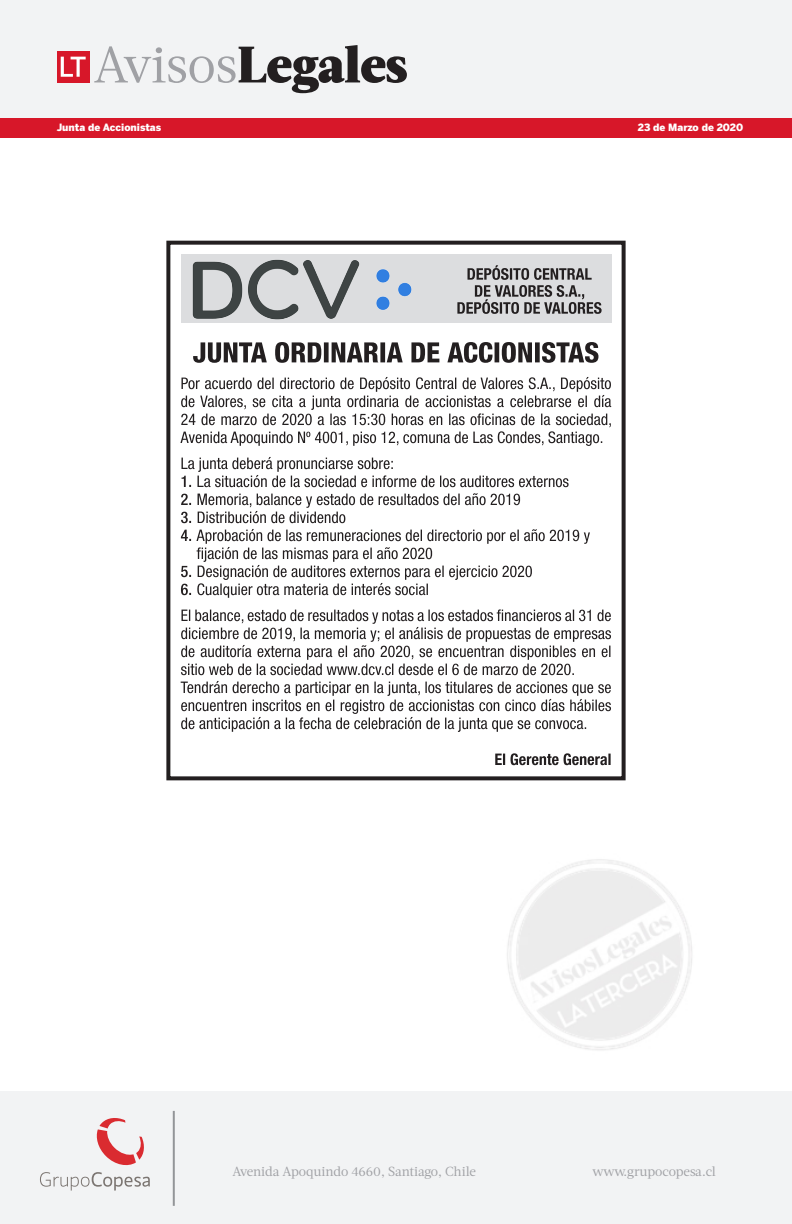
<style>
.page{position:relative;width:792px;height:1224px;background:#fff}
.page>*{position:absolute;margin:0;border:0;box-sizing:border-box;transform-origin:0 0}
.t1{font:900 51.2px "Acta";letter-spacing:-.01em;color:#231f20}
.t2{font:13.2px "Acta";letter-spacing:-.01em;color:#a0a1a5}
.t3{font:900 10px "Benton Sans";color:#fff}
.s1{font-weight:400;color:#a0a1a5}
</style>
<div class="page">
<div style="left:0;top:0;width:792px;height:127px;background:#f2f3f4"></div>
<div style="left:0;top:1091px;width:792px;height:133px;background:#f2f3f4"></div>
<div style="left:57px;top:51px;width:33px;height:31px;background:#d71729"></div>
<svg style="left:61px;top:57px;width:25px;height:20px"></svg>
<div style="left:0;top:118px;width:792px;height:20px;background:#d71729"></div>
<svg style="left:40px;top:1118px;width:110px;height:73px"></svg>
<hr style="left:173px;top:1111px;width:2px;height:95px;background:#939598">
<div style="left:181px;top:255px;width:430px;height:68px;background:#dcdddf"></div>
<div style="left:166px;top:241px;width:460px;height:539px;border:4px solid #231f20"></div>
<img style="left:192px;top:259px;width:220px;height:60px">
<svg style="left:495px;top:753px;width:116px;height:12px"></svg>
<svg style="left:181px;top:681px;width:430px;height:51px"></svg>
<svg style="left:181px;top:609px;width:430px;height:66px"></svg>
<svg style="left:181px;top:529px;width:409px;height:69px"></svg>
<svg style="left:181px;top:493px;width:339px;height:30px"></svg>
<svg style="left:181px;top:457px;width:388px;height:30px"></svg>
<svg style="left:180px;top:377px;width:431px;height:69px"></svg>
<svg style="left:457px;top:265px;width:145px;height:49px"></svg>
<svg style="left:193px;top:342px;width:405px;height:21px"></svg>
<h1 class="t1" style="left:93px;top:34px;width:316px"><span class="s1">Avisos</span>Legales</h1>
<p class="t3" style="left:57px;top:121px;width:106px">Junta de Accionistas</p>
<p class="t3" style="left:638px;top:121px;width:107px">23 de Marzo de 2020</p>
<p class="t2" style="left:232px;top:1164px;width:245px">Avenida Apoquindo 4660, Santiago, Chile</p>
<p class="t2" style="left:592px;top:1164px;width:125px">www.grupocopesa.cl</p>
</div>
